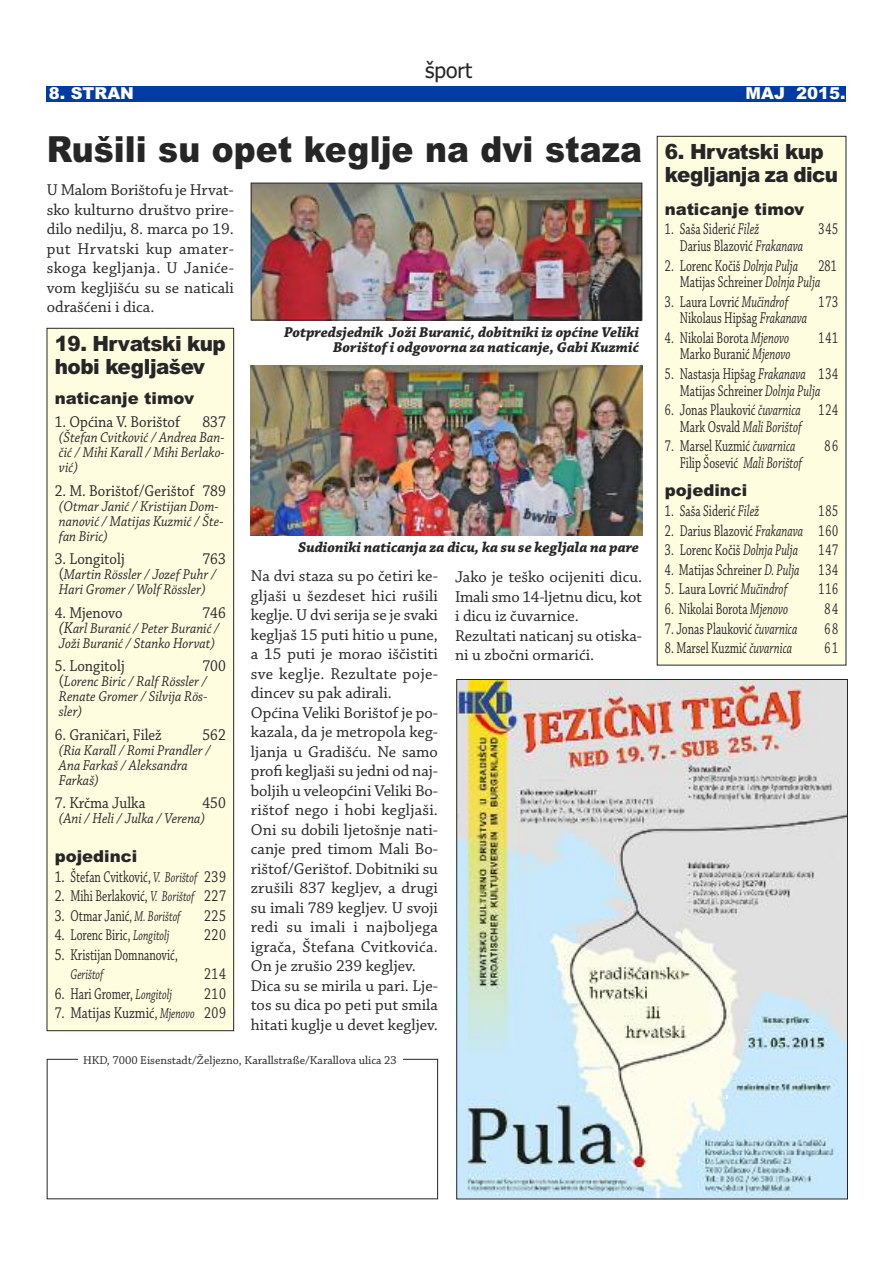
<style>
.page{position:relative;width:893px;height:1263px;background:#fff}
.page>*{position:absolute;margin:0;border:0;box-sizing:border-box;transform-origin:0 0}
.t1{font:900 36px "Arial";color:#272627;scale:.91 1}
.t2{font:900 21px/22.5px "Arial";letter-spacing:-.025em;color:#272627;scale:.95 1}
.t3{font:21px "Tahoma";color:#272627}
.t4{font:16.5px/19.5px "Chaparral Pro";color:#272627}
.t5{font:16.5px/16.5px "Chaparral Pro";color:#272627;text-align:center;scale:.7 1}
.t6{font:16.5px "Chaparral Pro";color:#272627;scale:.8 1}
.t7{font:16.5px "Chaparral Pro";color:#272627;scale:.9 1}
.t8{font:900 16.5px "Arial";color:#272627}
.t9{font:900 16.5px "Arial";color:#fff}
.t10{font:italic 15px/15px "Chaparral Pro";color:#272627;scale:.9 1}
.t11{font:italic 700 15px/15px "Chaparral Pro";color:#272627;text-align:right}
.t12{font:italic 15px "Chaparral Pro";color:#272627;scale:.7 1}
.t13{font:12px "Chaparral Pro";color:#272627}
.s1{font-size:21px}
.s2{font-style:italic}
.s3{font-style:normal;font-size:16.5px}
.s4{font-size:16.5px}
.s5{font-style:italic;font-size:15px}
.s6{font-size:15px}
</style>
<div class="page">
<div style="left:47px;top:86px;width:799px;height:15px;background:#003ca2"></div>
<img style="left:458px;top:681px;width:388px;height:516px">
<div style="left:657px;top:136px;width:189px;height:529px;background:#fffddf"></div>
<div style="left:47px;top:328px;width:187px;height:703px;background:#fffddf"></div>
<div style="left:47px;top:328px;width:187px;height:703px;border:1px solid #272627"></div>
<img style="left:251px;top:365px;width:391px;height:171px">
<img style="left:253px;top:185px;width:387px;height:133px">
<div style="left:251px;top:183px;width:391px;height:137px;border:1px solid #272627"></div>
<p class="t3" style="left:425px;top:59px;width:48px">šport</p>
<p class="t9" style="left:49px;top:84px;width:87px">8. STRAN</p>
<p class="t9" style="left:746px;top:84px;width:101px">MAJ 2015.</p>
<h1 class="t1" style="left:47px;top:128px;width:855px">Rušili su opet keglje na dvi staza <span class="s1">6. Hrvatski kup</span></h1>
<p class="t2" style="left:665px;top:163px;width:184px">kegljanja za dicu</p>
<p class="t8" style="left:665px;top:199px;width:141px">naticanje timov</p>
<p class="t5" style="left:665px;top:222px;width:136px">1. Saša Siderić <span class="s2">Filež</span></p>
<p class="t5" style="left:819px;top:222px;width:30px">345</p>
<p class="t5" style="left:680px;top:239px;width:178px">Darius Blazović <span class="s2">Frakanava</span></p>
<p class="t5" style="left:665px;top:258px;width:247px">2. Lorenc Kočiš <span class="s2">Dolnja Pulja</span> 281<br>Matijas Schreiner <span class="s2">Dolnja Pulja</span></p>
<p class="t5" style="left:665px;top:295px;width:178px">3. Laura Lovrić <span class="s2">Mučindrof</span></p>
<p class="t5" style="left:819px;top:295px;width:30px">173</p>
<p class="t5" style="left:680px;top:311px;width:184px">Nikolaus Hipšag <span class="s2">Frakanava</span></p>
<p class="t5" style="left:665px;top:331px;width:179px">4. Nikolai Borota <span class="s2">Mjenovo</span></p>
<p class="t5" style="left:819px;top:331px;width:30px">141</p>
<p class="t5" style="left:680px;top:347px;width:160px">Marko Buranić <span class="s2">Mjenovo</span></p>
<p class="t5" style="left:665px;top:367px;width:249px">5. Nastasja Hipšag <span class="s2">Frakanava</span> 134<br>Matijas Schreiner <span class="s2">Dolnja Pulja</span></p>
<p class="t5" style="left:680px;top:403px;width:228px;text-align:left;text-indent:-15px">6. Jonas Plauković <span class="s2">čuvarnica</span> 124<br>Mark Osvald <span class="s2">Mali Borištof</span></p>
<p class="t5" style="left:665px;top:439px;width:188px">7. Marsel Kuzmić <span class="s2">čuvarnica</span></p>
<p class="t5" style="left:825px;top:439px;width:21px">86</p>
<p class="t5" style="left:680px;top:456px;width:176px">Filip Šosević <span class="s2">Mali Borištof</span></p>
<p class="t8" style="left:665px;top:481px;width:84px">pojedinci</p>
<p class="t5" style="left:665px;top:504px;width:136px">1. Saša Siderić <span class="s2">Filež</span></p>
<p class="t5" style="left:819px;top:504px;width:30px">185</p>
<p class="t5" style="left:665px;top:523px;width:249px">2. Darius Blazović <span class="s2">Frakanava</span> 160</p>
<p class="t5" style="left:665px;top:543px;width:249px">3. Lorenc Kočiš <span class="s2">Dolnja Pulja</span> 147</p>
<p class="t5" style="left:665px;top:563px;width:249px">4. Matijas Schreiner <span class="s2">D. Pulja</span> 134</p>
<p class="t5" style="left:665px;top:582px;width:176px">5. Laura Lovrić <span class="s2">Mučindrof</span></p>
<p class="t5" style="left:819px;top:582px;width:30px">116</p>
<p class="t5" style="left:665px;top:602px;width:178px">6. Nikolai Borota <span class="s2">Mjenovo</span></p>
<p class="t5" style="left:825px;top:602px;width:21px">84</p>
<p class="t5" style="left:665px;top:621px;width:191px">7. Jonas Plauković <span class="s2">čuvarnica</span></p>
<p class="t5" style="left:825px;top:621px;width:21px">68</p>
<p class="t5" style="left:665px;top:641px;width:183px">8. Marsel Kuzmić <span class="s2">čuvarnica</span></p>
<p class="t5" style="left:825px;top:641px;width:21px">61</p>
<p class="t4" style="left:47px;top:181px;width:189px;text-align:justify">U Malom Borištofu je Hrvat&shy;sko kulturno društvo prire&shy;dilo nedilju, 8. marca po 19. put Hrvatski kup amater&shy;skoga kegljanja. U Janiće&shy;vom kegljišću su se naticali odrašćeni i dica.</p>
<p class="t11" style="left:284px;top:326px;width:357px">Potpredsjednik Joži Buranić, dobitniki iz općine Veliki<br>Borištof i odgovorna za naticanje, Gabi Kuzmić</p>
<p class="t2" style="left:55px;top:333px;width:182px">19. Hrvatski kup hobi kegljašev</p>
<p class="t8" style="left:55px;top:388px;width:141px">naticanje timov</p>
<p class="t7" style="left:55px;top:416px;width:141px">1. Općina V. Borištof</p>
<p class="t7" style="left:203px;top:416px;width:27px">837</p>
<p class="t10" style="left:59px;top:431px;width:186px;text-align:justify">(Štefan Cvitković / Andrea Ban&shy;čić / Mihi Karall / Mihi Berlako&shy;vić)</p>
<p class="t7" style="left:55px;top:484px;width:192px">2. M. Borištof/Gerištof 789</p>
<p class="t10" style="left:59px;top:500px;width:184px">(Otmar Janić / Kristijan Dom&shy;nanović / Matijas Kuzmić / Šte&shy;fan Biric)</p>
<p class="t7" style="left:55px;top:553px;width:79px">3. Longitolj</p>
<p class="t7" style="left:203px;top:553px;width:27px">763</p>
<p class="t10" style="left:59px;top:568px;width:176px"><span class="s3">(</span>Martin Rössler / Jozef Puhr /<br>Hari Gromer / Wolf Rössler)</p>
<p class="t7" style="left:55px;top:606px;width:77px">4. Mjenovo</p>
<p class="t7" style="left:203px;top:606px;width:27px">746</p>
<p class="t10" style="left:59px;top:622px;width:180px"><span class="s4">(K</span>arl Buranić / Peter Buranić /<br>Joži Buranić / Stanko Horvat)</p>
<p class="t7" style="left:55px;top:660px;width:79px">5. Longitolj</p>
<p class="t7" style="left:203px;top:660px;width:27px">700</p>
<p class="t10" style="left:59px;top:675px;width:167px;text-align:justify"><span class="s3">(</span>Lorenc Biric / Ralf Rössler / Renate Gromer / Silvija Rös&shy;sler)</p>
<p class="t7" style="left:55px;top:728px;width:120px">6. Graničari, Filež</p>
<p class="t7" style="left:203px;top:728px;width:27px">562</p>
<p class="t10" style="left:59px;top:744px;width:170px">(Ria Karall / Romi Prandler /<br>Ana Farkaš / Aleksandra<br>Farkaš)</p>
<p class="t7" style="left:55px;top:797px;width:102px">7. Krčma Julka</p>
<p class="t7" style="left:203px;top:797px;width:27px">450</p>
<p class="t10" style="left:59px;top:812px;width:164px">(Ani / Heli / Julka / Verena)</p>
<p class="t8" style="left:55px;top:847px;width:84px">pojedinci</p>
<p class="t6" style="left:55px;top:870px;width:215px">1. Štefan Cvitković, <span class="s5">V. Borištof</span> 239</p>
<p class="t6" style="left:55px;top:890px;width:215px">2. Mihi Berlaković, <span class="s5">V. Borištof</span> 227</p>
<p class="t6" style="left:55px;top:909px;width:159px">3. Otmar Janić<span class="s6">,</span> <span class="s5">M. Borištof</span></p>
<p class="t6" style="left:204px;top:909px;width:29px">225</p>
<p class="t6" style="left:55px;top:929px;width:145px">4. Lorenc Biric, <span class="s5">Longitolj</span></p>
<p class="t6" style="left:204px;top:929px;width:29px">220</p>
<p class="t6" style="left:55px;top:948px;width:155px">5. Kristijan Domnanović,</p>
<p class="t12" style="left:70px;top:969px;width:49px">Gerištof</p>
<p class="t6" style="left:204px;top:968px;width:29px">214</p>
<p class="t6" style="left:55px;top:987px;width:148px">6. Hari Gromer, <span class="s5">Longitolj</span></p>
<p class="t6" style="left:204px;top:987px;width:29px">210</p>
<p class="t6" style="left:55px;top:1007px;width:215px">7. Matijas Kuzmić, <span class="s5">Mjenovo</span> 209</p>
<p class="t11" style="left:298px;top:541px;width:342px">Sudioniki naticanja za dicu, ka su se kegljala na pare</p>
<p class="t4" style="left:251px;top:568px;width:189px">Na dvi staza su po četiri ke&shy;gljaši u šezdeset hici rušili keglje. U dvi serija se je svaki kegljaš 15 puti hitio u pune, a 15 puti je morao iščistiti sve keglje. Rezultate poje&shy;dincev su pak adirali.<br>Općina Veliki Borištof je po&shy;kazala, da je metropola keg&shy;ljanja u Gradišću. Ne samo profi kegljaši su jedni od naj&shy;boljih u veleopćini Veliki Bo&shy;rištof nego i hobi kegljaši.<br>Oni su dobili ljetošnje nati&shy;canje pred timom Mali Bo&shy;rištof/Gerištof. Dobitniki su zrušili 837 kegljev, a drugi su imali 789 kegljev. U svoji redi su imali i najboljega igrača, Štefana Cvitkovića.<br>On je zrušio 239 kegljev.<br>Dica su se mirila u pari. Lje&shy;tos su dica po peti put smila hitati kuglje u devet kegljev.</p>
<p class="t4" style="left:455px;top:569px;width:189px">Jako je teško ocijeniti dicu.<br>Imali smo 14-ljetnu dicu, kot i dicu iz čuvarnice.<br>Rezultati naticanj su otiska&shy;ni u zbočni ormarići.</p>
<p class="t13" style="left:83px;top:1056px;width:315px">HKD, 7000 Eisenstadt/Željezno, Karallstraße/Karallova ulica 23</p>
</div>
